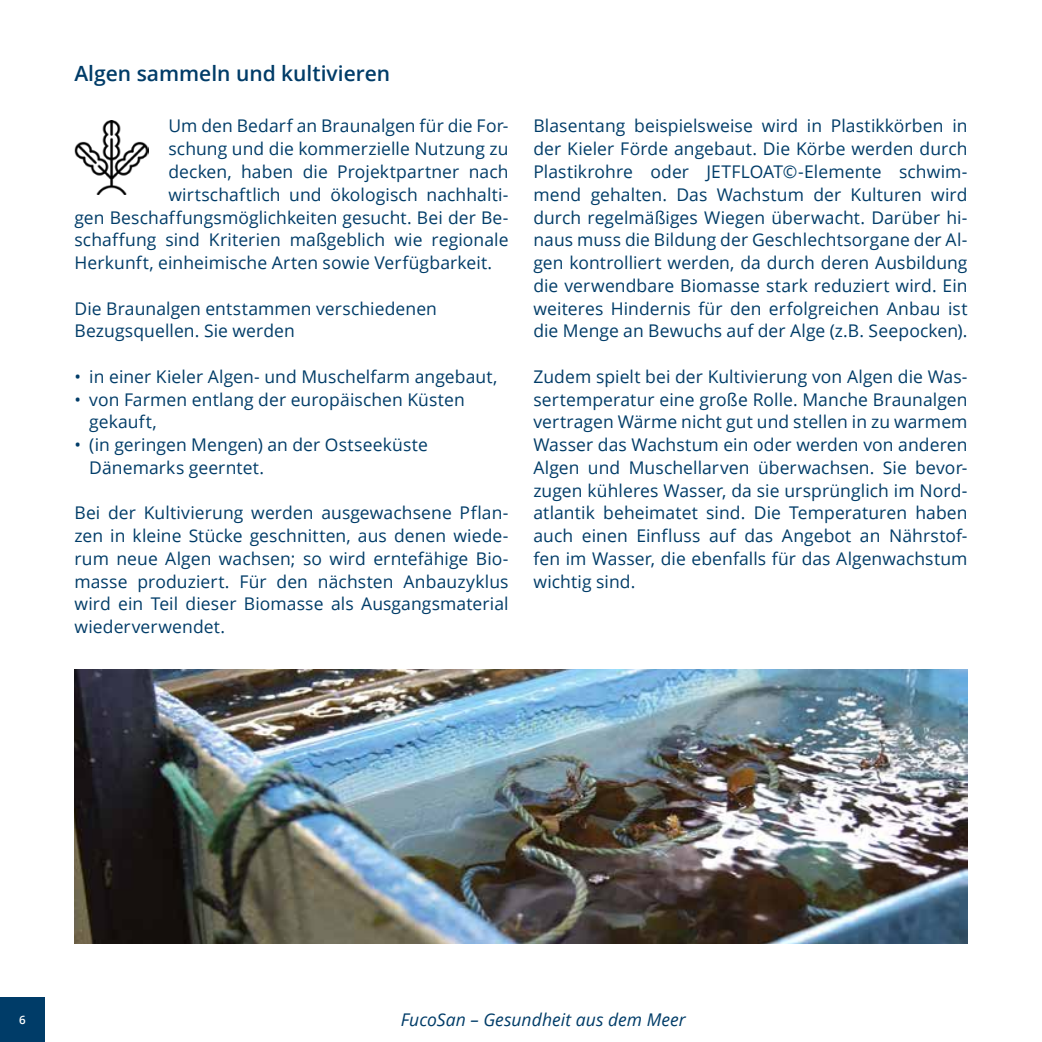
<style>
.page{position:relative;width:1042px;height:1042px;background:#fff}
.page>*{position:absolute;margin:0;border:0;box-sizing:border-box;transform-origin:0 0}
.t1{font:600 21px "Open Sans";color:#003c68}
.t2{font:17.5px/22.8px "Open Sans";letter-spacing:.005em;color:#003c68}
.t3{font:italic 17.5px "Open Sans";letter-spacing:.005em;color:#003c68}
.t4{font:600 11.55px "Open Sans";color:#fff}
</style>
<div class="page">
<div style="left:0;top:997px;width:45px;height:45px;background:#003c68"></div>
<img style="left:74px;top:121px;width:75px;height:74px">
<img style="left:74px;top:669px;width:893px;height:274px">
<p class="t1" style="left:74px;top:59px;width:317px">Algen sammeln und kultivieren</p>
<p class="t2" style="left:168px;top:114px;width:342px">Um den Bedarf an Braunalgen für die For-</p>
<p class="t2" style="left:168px;top:137px;width:342px">schung und die kommerzielle Nutzung zu</p>
<p class="t2" style="left:168px;top:160px;width:342px">decken, haben die Projektpartner nach</p>
<p class="t2" style="left:168px;top:183px;width:342px">wirtschaftlich und ökologisch nachhalti-</p>
<p class="t2" style="left:74px;top:205px;width:436px">gen Beschaffungsmöglichkeiten gesucht. Bei der Be-</p>
<p class="t2" style="left:74px;top:228px;width:436px">schaffung sind Kriterien maßgeblich wie regionale</p>
<p class="t2" style="left:74px;top:251px;width:419px">Herkunft, einheimische Arten sowie Verfügbarkeit.</p>
<p class="t2" style="left:74px;top:296px;width:364px">Die Braunalgen entstammen verschiedenen<br>Bezugsquellen. Sie werden</p>
<p class="t2" style="left:74px;top:365px;width:424px">• in einer Kieler Algen- und Muschelfarm angebaut,</p>
<p class="t2" style="left:89px;top:387px;width:377px;text-indent:-15px">• von Farmen entlang der europäischen Küsten gekauft,</p>
<p class="t2" style="left:89px;top:433px;width:340px;text-indent:-15px">• (in geringen Mengen) an der Ostseeküste<br>Dänemarks geerntet.</p>
<p class="t2" style="left:74px;top:501px;width:436px;text-align:justify">Bei der Kultivierung werden ausgewachsene Pflan&shy;zen in kleine Stücke geschnitten, aus denen wiede&shy;rum neue Algen wachsen; so wird erntefähige Bio&shy;masse produziert. Für den nächsten Anbauzyklus wird ein Teil dieser Biomasse als Ausgangsmaterial wiederverwendet.</p>
<p class="t2" style="left:533px;top:114px;width:436px;text-align:justify">Blasentang beispielsweise wird in Plastikkörben in der Kieler Förde angebaut. Die Körbe werden durch Plastikrohre oder JETFLOAT©-Elemente schwim&shy;mend gehalten. Das Wachstum der Kulturen wird durch regelmäßiges Wiegen überwacht. Darüber hi&shy;naus muss die Bildung der Geschlechtsorgane der Al&shy;gen kontrolliert werden, da durch deren Ausbildung die verwendbare Biomasse stark reduziert wird. Ein weiteres Hindernis für den erfolgreichen Anbau ist die Menge an Bewuchs auf der Alge (z.B. Seepocken).</p>
<p class="t2" style="left:533px;top:365px;width:436px;text-align:justify">Zudem spielt bei der Kultivierung von Algen die Was&shy;sertemperatur eine große Rolle. Manche Braunalgen vertragen Wärme nicht gut und stellen in zu warmem Wasser das Wachstum ein oder werden von anderen Algen und Muschellarven überwachsen. Sie bevor&shy;zugen kühleres Wasser, da sie ursprünglich im Nord&shy;atlantik beheimatet sind. Die Temperaturen haben auch einen Einfluss auf das Angebot an Nährstof&shy;fen im Wasser, die ebenfalls für das Algenwachstum wichtig sind.</p>
<p class="t4" style="left:19px;top:1012px;width:8px">6</p>
<p class="t3" style="left:401px;top:1008px;width:286px">FucoSan – Gesundheit aus dem Meer</p>
</div>
